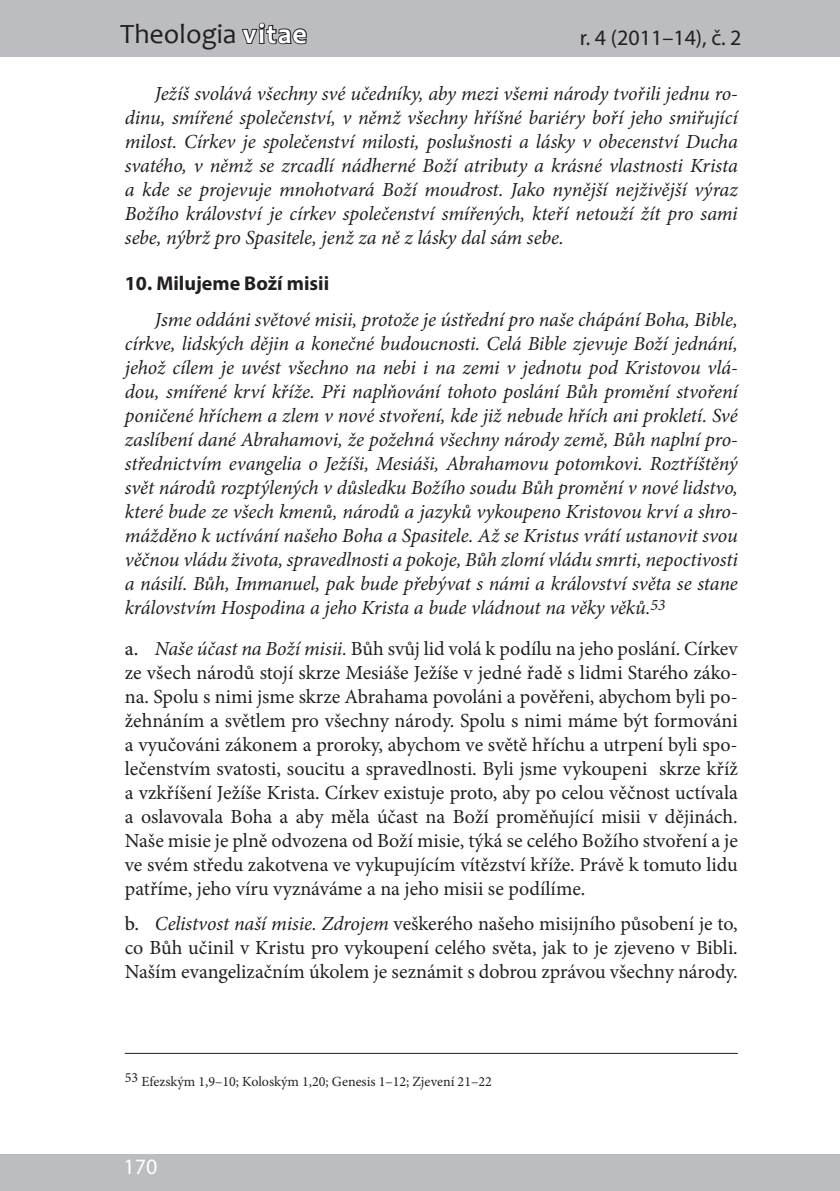
<style>
.page{position:relative;width:840px;height:1191px;background:#fff}
.page>*{position:absolute;margin:0;border:0;box-sizing:border-box;transform-origin:0 0}
.t1{font:28px "Candara";color:#231f20}
.t2{font:22px "Myriad Pro";color:#231f20}
.t3{font:22px "Myriad Pro";color:#fff}
.t4{font:italic 20px/24px "Minion Pro";letter-spacing:-.005em;color:#231f20;text-align:justify}
.t5{font:20px/24px "Minion Pro";color:#231f20;text-align:justify}
.t6{font:700 20px "Myriad Pro";color:#231f20}
.t7{font:14px "Minion Pro";color:#231f20}
.s1{font-weight:700;color:#fff}
.s2{font-weight:500}
.s3{font-style:italic}
</style>
<div class="page">
<hr style="left:125px;top:1053px;width:612px;height:1px;background:#231f20">
<div style="left:0;top:0;width:839px;height:57px;background:#bcbdc0"></div>
<svg style="left:242px;top:22px;width:65px;height:23px"></svg>
<div style="left:0;top:1154px;width:839px;height:37px;background:#bcbdc0"></div>
<h1 class="t1" style="left:120px;top:16px;width:188px">Theologia <span class="s1">vitae</span></h1>
<p class="t2" style="left:579px;top:24px;width:163px">r. 4 (2011–14), č. 2</p>
<p class="t4" style="left:125px;top:81px;width:614px;text-indent:30px">Ježíš svolává všechny své učedníky, aby mezi všemi národy tvořili jednu ro&shy;dinu, smířené společenství, v němž všechny hříšné bariéry boří jeho smiřující milost. Církev je společenství milosti, poslušnosti a lásky v obecenství Ducha svatého, v němž se zrcadlí nádherné Boží atributy a krásné vlastnosti Krista a kde se projevuje mnohotvará Boží moudrost. Jako nynější nejživější výraz Božího království je církev společenství smířených, kteří netouží žít pro sami sebe, nýbrž pro Spasitele, jenž za ně z lásky dal sám sebe.</p>
<p class="t6" style="left:125px;top:270px;width:206px">10. Milujeme Boží misii</p>
<p class="t4" style="left:125px;top:307px;width:614px;text-indent:30px">Jsme oddáni světové misii, protože je ústřední pro naše chápání Boha, Bible, církve, lidských dějin a konečné budoucnosti. Celá Bible zjevuje Boží jednání, jehož cílem je uvést všechno na nebi i na zemi v jednotu pod Kristovou vlá&shy;dou, smířené krví kříže. Při naplňování tohoto poslání Bůh promění stvoření poničené hříchem a zlem v nové stvoření, kde již nebude hřích ani prokletí. Své zaslíbení dané Abrahamovi, že požehná všechny národy země, Bůh naplní pro&shy;střednictvím evangelia o Ježíši, Mesiáši, Abrahamovu potomkovi. Roztříštěný svět národů rozptýlených v důsledku Božího soudu Bůh promění v nové lidstvo, které bude ze všech kmenů, národů a jazyků vykoupeno Kristovou krví a shro&shy;mážděno k uctívání našeho Boha a Spasitele. Až se Kristus vrátí ustanovit svou věčnou vládu života, spravedlnosti a pokoje, Bůh zlomí vládu smrti, nepoctivosti a násilí. Bůh, Immanuel, pak bude přebývat s námi a království světa se stane královstvím Hospodina a jeho Krista a bude vládnout na věky věků.<sup>53</sup></p>
<p class="t5" style="left:125px;top:636px;width:614px"><span class="s2">a.</span> <span class="s3">Naše účast na Boží misii.</span> Bůh svůj lid volá k podílu na jeho poslání. Církev ze všech národů stojí skrze Mesiáše Ježíše v jedné řadě s lidmi Starého záko&shy;na. Spolu s nimi jsme skrze Abrahama povoláni a pověřeni, abychom byli po&shy;žehnáním a světlem pro všechny národy. Spolu s nimi máme být formováni a vyučováni zákonem a proroky, abychom ve světě hříchu a utrpení byli spo&shy;lečenstvím svatosti, soucitu a spravedlnosti. Byli jsme vykoupeni skrze kříž a vzkříšení Ježíše Krista. Církev existuje proto, aby po celou věčnost uctívala a oslavovala Boha a aby měla účast na Boží proměňující misii v dějinách.<br>Naše misie je plně odvozena od Boží misie, týká se celého Božího stvoření a je ve svém středu zakotvena ve vykupujícím vítězství kříže. Právě k tomuto lidu patříme, jeho víru vyznáváme a na jeho misii se podílíme.</p>
<p class="t5" style="left:125px;top:912px;width:614px"><span class="s2">b.</span> <span class="s3">Celistvost naší misie. Zdrojem</span> veškerého našeho misijního působení je to, co Bůh učinil v Kristu pro vykoupení celého světa, jak to je zjeveno v Bibli.<br>Naším evangelizačním úkolem je seznámit s dobrou zprávou všechny národy.</p>
<p class="t7" style="left:125px;top:1072px;width:368px">53 Efezským 1,9–10; Koloským 1,20; Genesis 1–12; Zjevení 21–22</p>
<p class="t3" style="left:123px;top:1152px;width:35px">170</p>
</div>
